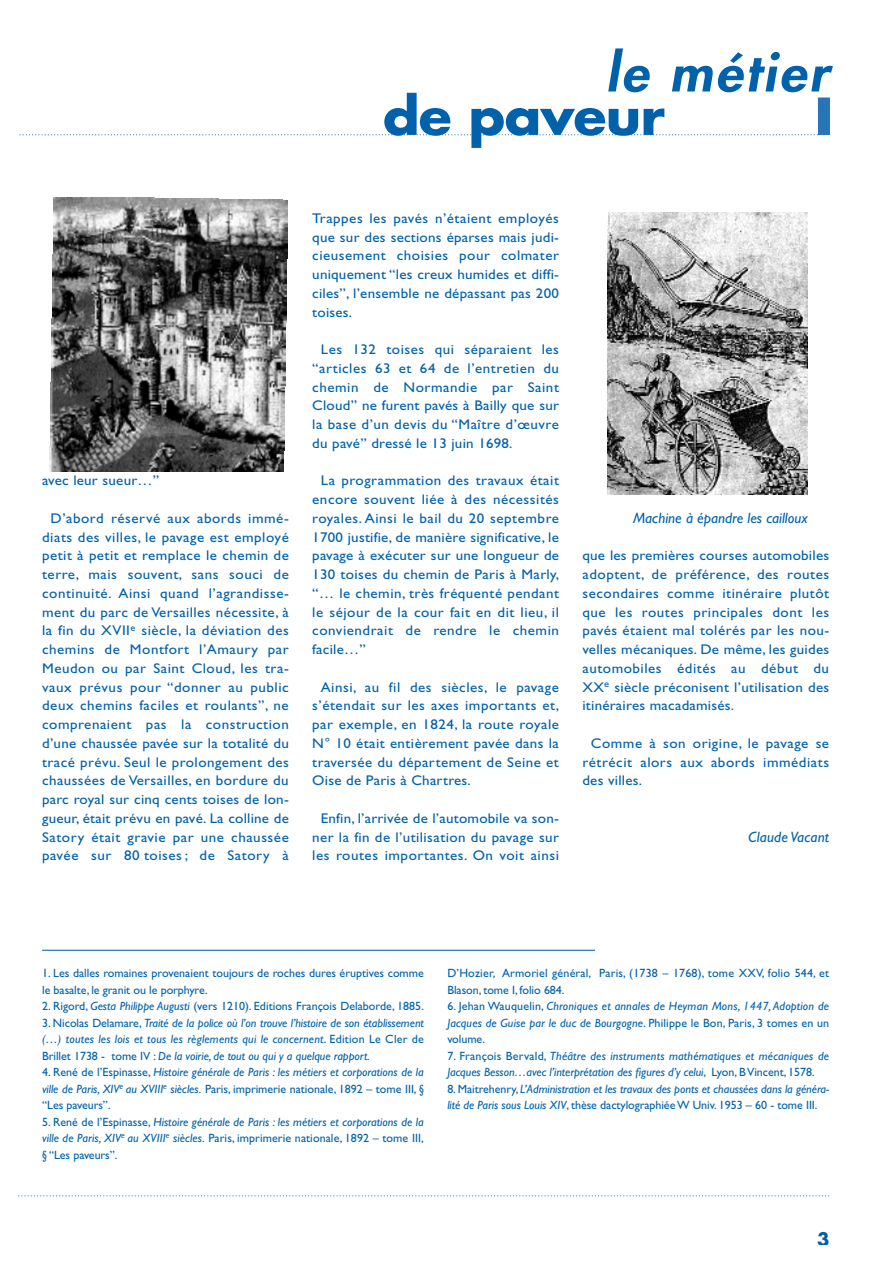
<style>
.page{position:relative;width:893px;height:1263px;background:#fff}
.page>*{position:absolute;margin:0;border:0;box-sizing:border-box;transform-origin:0 0}
.t1{font:700 50.7px "Futura";letter-spacing:-.015em;color:#0161aa;scale:1.06 1}
.t2{font:italic 800 50.7px "Futura";letter-spacing:.05em;color:#0161aa;scale:1.06 1}
.t3{font:700 18px "Futura";color:#0161aa}
.t4{font:italic 15px "Gill Sans";color:#0161aa}
.t5{font:14.1px/18.8px "Gill Sans";letter-spacing:.03em;color:#0161aa;text-align:justify;scale:1.06 1}
.t6{font:italic 12px/16.5px "Gill Sans";color:#0161aa;text-align:justify}
.t7{font:12px/16.5px "Gill Sans";color:#0161aa}
.s1{font-style:italic}
.s2{font-style:normal}
</style>
<div class="page">
<div style="left:818px;top:98px;width:12px;height:37px;background:#2774b6"></div>
<svg style="left:19px;top:134px;width:799px;height:1px"></svg>
<svg style="left:18px;top:1195px;width:811px;height:1px"></svg>
<img style="left:50px;top:197px;width:238px;height:275px">
<img style="left:607px;top:213px;width:200px;height:281px">
<hr style="left:42px;top:950px;width:553px;height:1px;background:#0161aa">
<h1 class="t2" style="left:605px;top:49px;width:212px">le métier</h1>
<h1 class="t1" style="left:382px;top:93px;width:268px">de paveur</h1>
<p class="t5" style="left:42px;top:473px;width:112px">avec leur sueur…”</p>
<p class="t5" style="left:42px;top:510px;width:234px;text-align:center">D’abord réservé aux abords immé&shy;diats des villes, le pavage est employé petit à petit et remplace le chemin de terre, mais souvent, sans souci de continuité. Ainsi quand l’agrandisse&shy;ment du parc de Versailles nécessite, à la fin du XVII<sup>e</sup> siècle, la déviation des chemins de Montfort l’Amaury par Meudon ou par Saint Cloud, les tra&shy;vaux prévus pour “donner au public deux chemins faciles et roulants”, ne comprenaient pas la construction d’une chaussée pavée sur la totalité du tracé prévu. Seul le prolongement des chaussées de Versailles, en bordure du parc royal sur cinq cents toises de lon&shy;gueur, était prévu en pavé. La colline de Satory était gravie par une chaussée pavée sur 80 toises ; de Satory à</p>
<p class="t5" style="left:312px;top:210px;width:234px">Trappes les pavés n’étaient employés que sur des sections éparses mais judi&shy;cieusement choisies pour colmater uniquement “les creux humides et diffi&shy;ciles”, l’ensemble ne dépassant pas 200 toises.</p>
<p class="t5" style="left:312px;top:341px;width:234px;text-indent:9px">Les 132 toises qui séparaient les “articles 63 et 64 de l’entretien du chemin de Normandie par Saint Cloud” ne furent pavés à Bailly que sur la base d’un devis du “Maître d’œuvre du pavé” dressé le 13 juin 1698.</p>
<p class="t5" style="left:312px;top:473px;width:234px;text-indent:9px">La programmation des travaux était encore souvent liée à des nécessités royales. Ainsi le bail du 20 septembre 1700 justifie, de manière significative, le pavage à exécuter sur une longueur de 130 toises du chemin de Paris à Marly, “… le chemin, très fréquenté pendant le séjour de la cour fait en dit lieu, il conviendrait de rendre le chemin facile…”</p>
<p class="t5" style="left:312px;top:679px;width:234px;text-indent:9px">Ainsi, au fil des siècles, le pavage s’étendait sur les axes importants et, par exemple, en 1824, la route royale N° 10 était entièrement pavée dans la traversée du département de Seine et Oise de Paris à Chartres.</p>
<p class="t5" style="left:312px;top:810px;width:234px;text-align:center">Enfin, l’arrivée de l’automobile va son&shy;ner la fin de l’utilisation du pavage sur les routes importantes. On voit ainsi</p>
<p class="t4" style="left:633px;top:513px;width:176px">Machine à épandre les cailloux</p>
<p class="t5" style="left:582px;top:548px;width:234px">que les premières courses automobiles adoptent, de préférence, des routes secondaires comme itinéraire plutôt que les routes principales dont les pavés étaient mal tolérés par les nou&shy;velles mécaniques. De même, les guides automobiles édités au début du XX<sup>e</sup> siècle préconisent l’utilisation des itinéraires macadamisés.</p>
<p class="t5" style="left:582px;top:735px;width:234px;text-indent:9px">Comme à son origine, le pavage se rétrécit alors aux abords immédiats des villes.</p>
<p class="t4" style="left:748px;top:831px;width:82px">Claude Vacant</p>
<p class="t7" style="left:42px;top:966px;width:383px">1. Les dalles romaines provenaient toujours de roches dures éruptives comme le basalte, le granit ou le porphyre.</p>
<p class="t7" style="left:42px;top:999px;width:383px">2. Rigord, <span class="s1">Gesta Philippe Augusti</span> (vers 1210). Editions François Delaborde, 1885.</p>
<p class="t6" style="left:42px;top:1016px;width:383px"><span class="s2">3. Nicolas Delamare,</span> Traité de la police où l’on trouve l’histoire de son établissement (…) toutes les lois et tous les règlements qui le concernent<span class="s2">. Edition Le Cler de Brillet 1738 - tome IV :</span> De la voirie, de tout ou qui y a quelque rapport.</p>
<p class="t6" style="left:42px;top:1065px;width:383px"><span class="s2">4. René de l’Espinasse,</span> Histoire générale de Paris : les métiers et corporations de la ville de Paris, XIV<sup>e</sup> au XVIII<sup>e</sup> siècles. <span class="s2">Paris, imprimerie nationale, 1892 – tome III, § “Les paveurs”.</span></p>
<p class="t6" style="left:42px;top:1115px;width:383px"><span class="s2">5. René de l’Espinasse,</span> Histoire générale de Paris : les métiers et corporations de la ville de Paris, XIV<sup>e</sup> au XVIII<sup>e</sup> siècles. <span class="s2">Paris, imprimerie nationale, 1892 – tome III, § “Les paveurs”.</span></p>
<p class="t7" style="left:447px;top:966px;width:383px">D’Hozier, Armoriel général, Paris, (1738 – 1768), tome XXV, folio 544, et<br>Blason, tome I, folio 684.</p>
<p class="t6" style="left:447px;top:999px;width:383px"><span class="s2">6. Jehan Wauquelin,</span> Chroniques et annales de Heyman Mons, 1447, Adoption de Jacques de Guise par le duc de Bourgogne<span class="s2">. Philippe le Bon, Paris, 3 tomes en un volume.</span></p>
<p class="t6" style="left:447px;top:1049px;width:383px"><span class="s2">7. François Bervald,</span> Théâtre des instruments mathématiques et mécaniques de<br>Jacques Besson…avec l’interprétation des figures d’y celui<span class="s2">, Lyon, B Vincent, 1578.</span></p>
<p class="t6" style="left:447px;top:1082px;width:383px"><span class="s2">8. Maitrehenry,</span> L’Administration et les travaux des ponts et chaussées dans la généra&shy;lité de Paris sous Louis XIV<span class="s2">, thèse dactylographiée W Univ. 1953 – 60 - tome III.</span></p>
<p class="t3" style="left:817px;top:1231px;width:14px">3</p>
</div>
